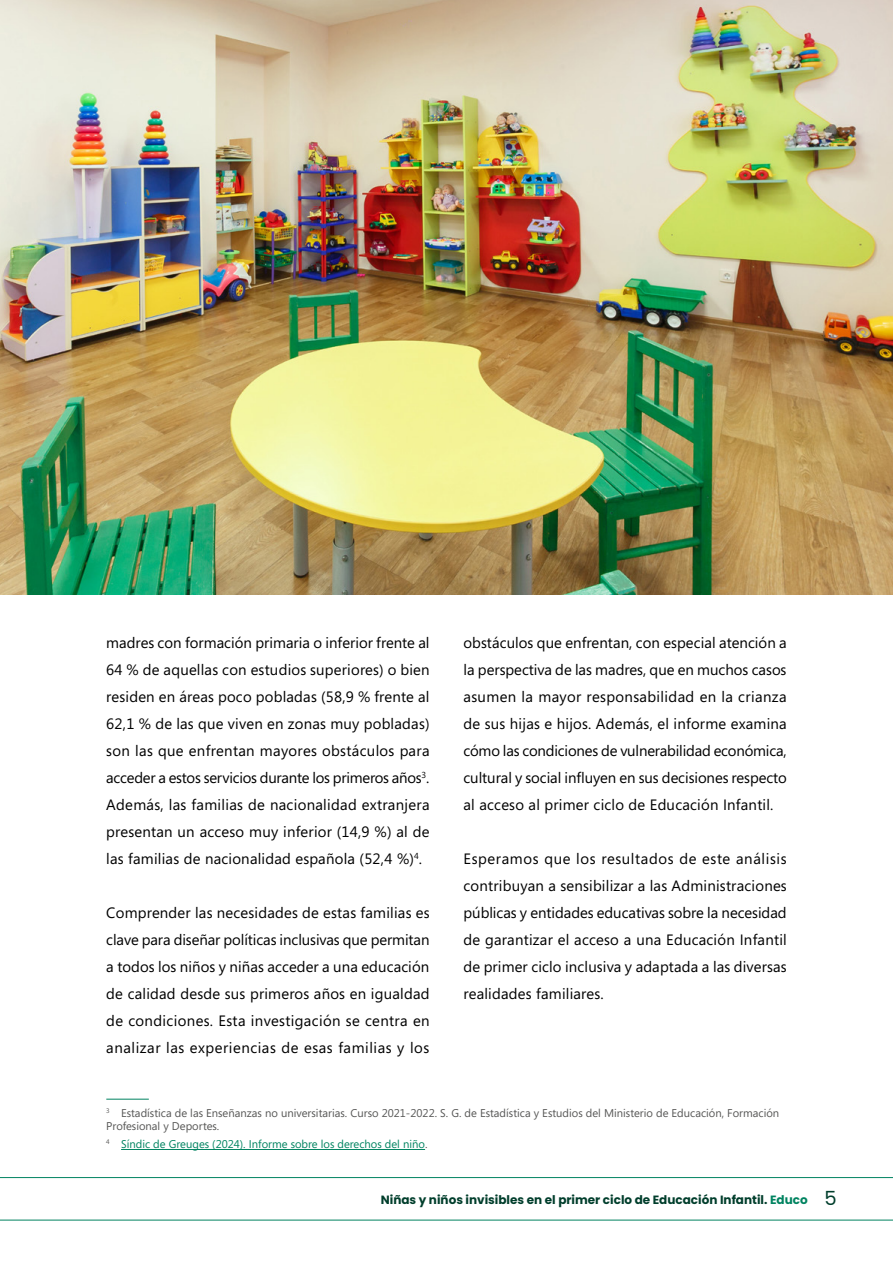
<style>
.page{position:relative;width:893px;height:1263px;background:#fff}
.page>*{position:absolute;margin:0;border:0;box-sizing:border-box;transform-origin:0 0}
.t1{font:15px/27px "Segoe";letter-spacing:.015em;color:#000;text-align:justify}
.t2{font:700 12px "Poppins";color:#003e2c}
.t3{font:11.25px/13.5px "Segoe";color:#575756}
.t4{font:11.25px "Segoe";color:#008360}
.s1{color:#575756}
.s2{color:#008360}
.s3{font-weight:400;font-size:19.5px}
</style>
<div class="page">
<hr style="left:0;top:1220px;width:893px;height:1px;background:#008360">
<hr style="left:0;top:1177px;width:893px;height:1px;background:#008360">
<hr style="left:106px;top:1099px;width:43px;height:1px;background:#008360">
<hr style="left:121px;top:1149px;width:304px;height:1px;background:#008360">
<img style="left:0;top:0;width:893px;height:594px">
<p class="t1" style="left:106px;top:629px;width:325px">madres con formación primaria o inferior frente al 64 % de aquellas con estudios superiores) o bien residen en áreas poco pobladas (58,9 % frente al 62,1 % de las que viven en zonas muy pobladas) son las que enfrentan mayores obstáculos para acceder a estos servicios durante los primeros años<sup>3</sup>.<br>Además, las familias de nacionalidad extranjera presentan un acceso muy inferior (14,9 %) al de las familias de nacionalidad española (52,4 %)<sup>4</sup>.</p>
<p class="t1" style="left:106px;top:899px;width:325px">Comprender las necesidades de estas familias es clave para diseñar políticas inclusivas que permitan a todos los niños y niñas acceder a una educación de calidad desde sus primeros años en igualdad de condiciones. Esta investigación se centra en analizar las experiencias de esas familias y los</p>
<p class="t1" style="left:463px;top:629px;width:325px">obstáculos que enfrentan, con especial atención a la perspectiva de las madres, que en muchos casos asumen la mayor responsabilidad en la crianza de sus hijas e hijos. Además, el informe examina cómo las condiciones de vulnerabilidad económica, cultural y social influyen en sus decisiones respecto al acceso al primer ciclo de Educación Infantil.</p>
<p class="t1" style="left:463px;top:845px;width:325px">Esperamos que los resultados de este análisis contribuyan a sensibilizar a las Administraciones públicas y entidades educativas sobre la necesidad de garantizar el acceso a una Educación Infantil de primer ciclo inclusiva y adaptada a las diversas realidades familiares.</p>
<p class="t3" style="left:106px;top:1106px;width:674px"><sup>3</sup> Estadística de las Enseñanzas no universitarias. Curso 2021-2022. S. G. de Estadística y Estudios del Ministerio de Educación, Formación<br>Profesional y Deportes.</p>
<p class="t4" style="left:106px;top:1136px;width:323px"><sup>4</sup> Síndic de Greuges (2024). Informe sobre los derechos del niño<span class="s1">.</span></p>
<p class="t2" style="left:381px;top:1193px;width:457px">Niñas y niños invisibles en el primer ciclo de Educación Infantil. <span class="s2">Educo</span> <span class="s3">5</span></p>
</div>
